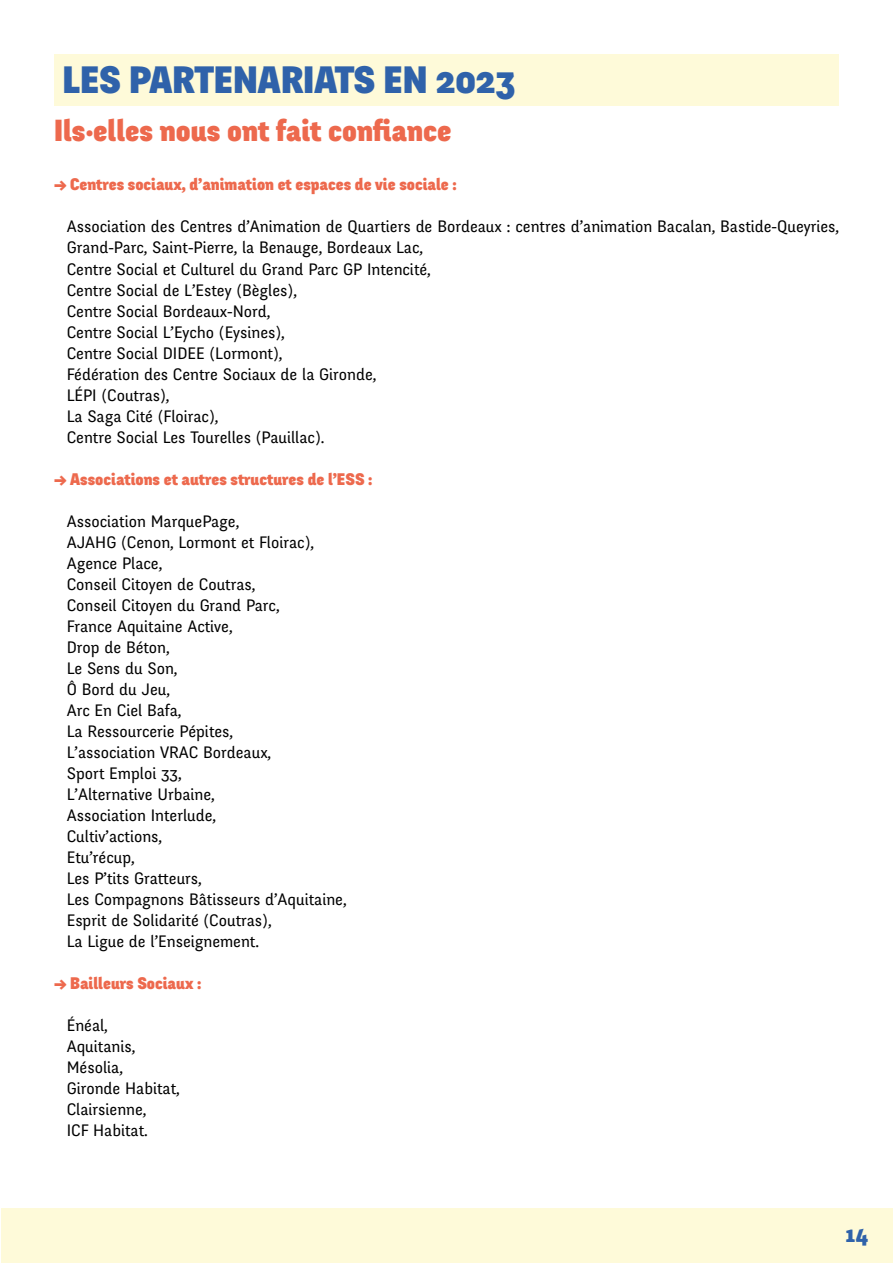
<style>
.page{position:relative;width:893px;height:1263px;background:#fff}
.page>*{position:absolute;margin:0;border:0;box-sizing:border-box;transform-origin:0 0}
.t1{font:900 37.5px "Fengardo Neue";color:#2f62aa}
.t2{font:900 30px "Fengardo Neue";color:#ed694d}
.t3{font:900 22.5px "Fengardo Neue";color:#2f62aa}
.t4{font:16.5px/21px "Fengardo Neue";color:#000}
.t5{font:900 16.5px "Fengardo Neue";color:#ed694d}
</style>
<div class="page">
<div style="left:1px;top:1209px;width:892px;height:54px;background:#fefad9"></div>
<div style="left:54px;top:54px;width:785px;height:51px;background:#fefad9"></div>
<h1 class="t1" style="left:63px;top:59px;width:455px">LES PARTENARIATS EN 2023</h1>
<h2 class="t2" style="left:54px;top:114px;width:399px">Ils·elles nous ont fait confiance</h2>
<p class="t5" style="left:54px;top:175px;width:404px">-&gt; Centres sociaux, d’animation et espaces de vie sociale :</p>
<p class="t4" style="left:67px;top:217px;width:774px">Association des Centres d’Animation de Quartiers de Bordeaux : centres d’animation Bacalan, Bastide-Queyries, Grand-Parc, Saint-Pierre, la Benauge, Bordeaux Lac,<br>Centre Social et Culturel du Grand Parc GP Intencité,<br>Centre Social de L’Estey (Bègles),<br>Centre Social Bordeaux-Nord,<br>Centre Social L’Eycho (Eysines),<br>Centre Social DIDEE (Lormont),<br>Fédération des Centre Sociaux de la Gironde,<br>LÉPI (Coutras),<br>La Saga Cité (Floirac),<br>Centre Social Les Tourelles (Pauillac).</p>
<p class="t5" style="left:54px;top:469px;width:320px">-&gt; Associations et autres structures de l’ESS :</p>
<p class="t4" style="left:67px;top:511px;width:281px">Association MarquePage,<br>AJAHG (Cenon, Lormont et Floirac),<br>Agence Place,<br>Conseil Citoyen de Coutras,<br>Conseil Citoyen du Grand Parc,<br>France Aquitaine Active,<br>Drop de Béton,<br>Le Sens du Son,<br>Ô Bord du Jeu,<br>Arc En Ciel Bafa,<br>La Ressourcerie Pépites,<br>L’association VRAC Bordeaux,<br>Sport Emploi 33,<br>L’Alternative Urbaine,<br>Association Interlude,<br>Cultiv’actions,<br>Etu’récup,<br>Les P’tits Gratteurs,<br>Les Compagnons Bâtisseurs d’Aquitaine,<br>Esprit de Solidarité (Coutras),<br>La Ligue de l’Enseignement.</p>
<p class="t5" style="left:54px;top:974px;width:148px">-&gt; Bailleurs Sociaux :</p>
<p class="t4" style="left:67px;top:1015px;width:114px">Énéal,<br>Aquitanis,<br>Mésolia,<br>Gironde Habitat,<br>Clairsienne,<br>ICF Habitat.</p>
<h3 class="t3" style="left:846px;top:1221px;width:24px">14</h3>
</div>
